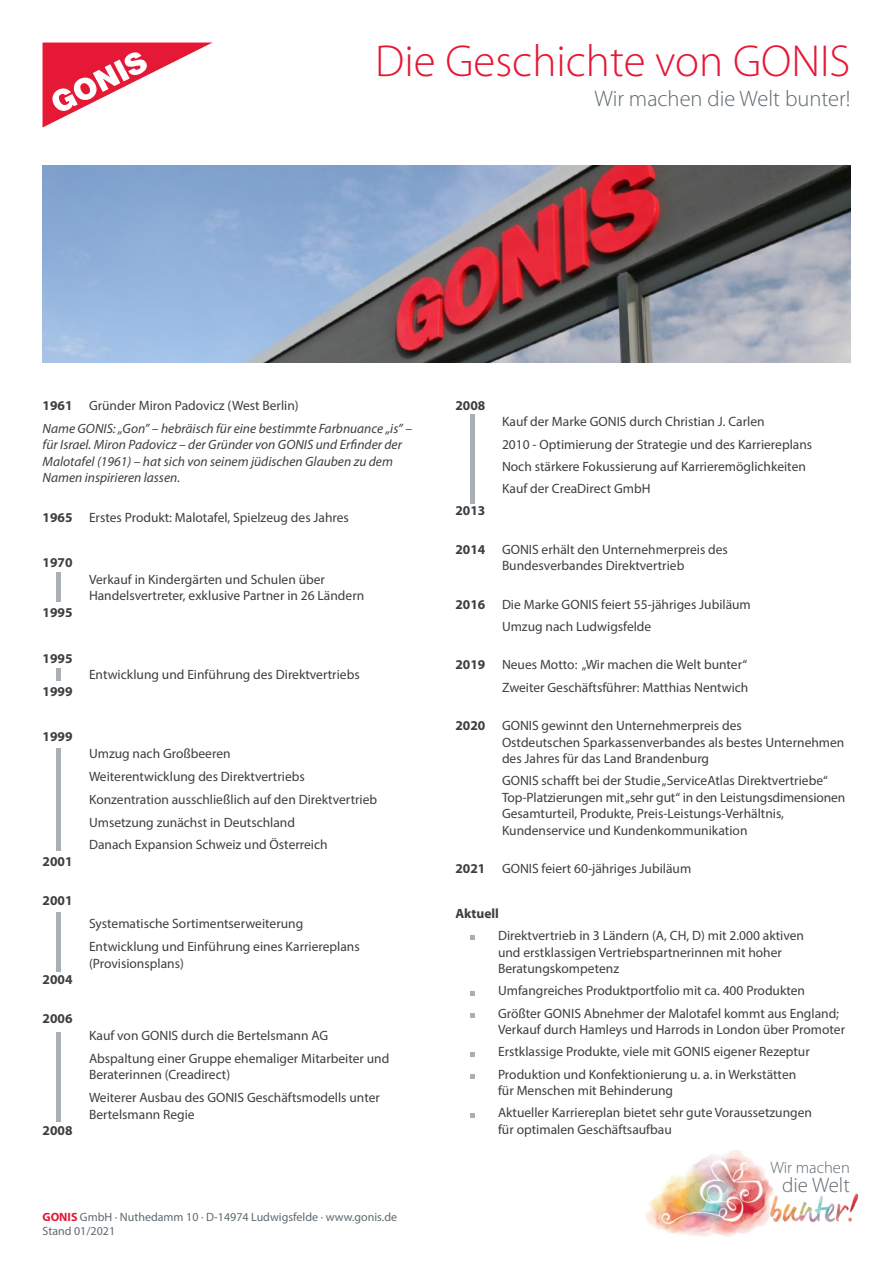
<style>
.page{position:relative;width:893px;height:1263px;background:#fff}
.page>*{position:absolute;margin:0;border:0;box-sizing:border-box;transform-origin:0 0}
.t1{font:300 45px "Myriad Pro";color:#e51836}
.t2{font:300 22.5px "Myriad Pro";color:#5f696f}
.t3{font:300 21px "Myriad Pro";color:#5f696f}
.t4{font:300 16.5px "Myriad Pro";color:#5f696f}
.t5{font:13.5px/16.5px "Myriad Pro";color:#3e3e3f}
.t6{font:italic 13.5px/16.5px "Myriad Pro";color:#3e3e3f}
.t7{font:700 13.5px "Myriad Pro";color:#3e3e3f}
.t8{font:12px/14.4px "Myriad Pro";color:#5f696f}
.s1{font-weight:700;font-style:normal}
.s2{font-style:normal}
.s3{font-weight:700}
.s4{font-weight:700;color:#e51836}
</style>
<div class="page">
<svg style="left:43px;top:43px;width:169px;height:85px"></svg>
<img style="left:645px;top:1150px;width:127px;height:86px">
<img style="left:767px;top:1187px;width:92px;height:40px">
<img style="left:43px;top:166px;width:807px;height:196px">
<svg style="left:470px;top:936px;width:5px;height:4px"></svg>
<svg style="left:470px;top:991px;width:5px;height:4px"></svg>
<svg style="left:470px;top:1013px;width:5px;height:5px"></svg>
<svg style="left:470px;top:1052px;width:5px;height:4px"></svg>
<svg style="left:470px;top:1074px;width:5px;height:5px"></svg>
<svg style="left:470px;top:1113px;width:5px;height:4px"></svg>
<hr style="left:470px;top:415px;width:4px;height:89px;background:#a8b0b6">
<div style="left:56px;top:572px;width:5px;height:30px;background:#a8b0b6"></div>
<div style="left:56px;top:668px;width:5px;height:12px;background:#a8b0b6"></div>
<div style="left:56px;top:749px;width:5px;height:102px;background:#a8b0b6"></div>
<div style="left:56px;top:912px;width:5px;height:59px;background:#a8b0b6"></div>
<div style="left:56px;top:1032px;width:5px;height:89px;background:#a8b0b6"></div>
<h1 class="t1" style="left:375px;top:34px;width:477px">Die Geschichte von GONIS</h1>
<h2 class="t2" style="left:594px;top:85px;width:258px">Wir machen die Welt bunter!</h2>
<p class="t6" style="left:43px;top:394px;width:371px;line-height:23px"><span class="s1">1961</span> <span class="s2">Gründer Miron Padovicz (West Berlin)<br></span>Name GONIS: „Gon” – hebräisch für eine bestimmte Farbnuance „is” –</p>
<p class="t6" style="left:43px;top:436px;width:361px">für Israel. Miron Padovicz – der Gründer von GONIS und Erfinder der<br>Malotafel (1961) – hat sich von seinem jüdischen Glauben zu dem<br>Namen inspirieren lassen.</p>
<p class="t5" style="left:43px;top:509px;width:308px"><span class="s3">1965</span> Erstes Produkt: Malotafel, Spielzeug des Jahres</p>
<p class="t7" style="left:43px;top:554px;width:31px">1970</p>
<p class="t5" style="left:89px;top:571px;width:277px">Verkauf in Kindergärten und Schulen über<br>Handelsvertreter, exklusive Partner in 26 Ländern</p>
<p class="t7" style="left:43px;top:603px;width:31px">1995</p>
<p class="t7" style="left:43px;top:649px;width:31px">1995</p>
<p class="t5" style="left:89px;top:666px;width:272px">Entwicklung und Einführung des Direktvertriebs</p>
<p class="t7" style="left:43px;top:682px;width:31px">1999</p>
<p class="t7" style="left:43px;top:728px;width:31px">1999</p>
<p class="t5" style="left:89px;top:742px;width:290px;line-height:23px">Umzug nach Großbeeren<br>Weiterentwicklung des Direktvertriebs Konzentration ausschließlich auf den Direktvertrieb Umsetzung zunächst in Deutschland<br>Danach Expansion Schweiz und Österreich</p>
<p class="t7" style="left:43px;top:852px;width:31px">2001</p>
<p class="t7" style="left:43px;top:892px;width:31px">2001</p>
<p class="t5" style="left:89px;top:912px;width:272px;line-height:23px">Systematische Sortimentserweiterung<br>Entwicklung und Einführung eines Karriereplans</p>
<p class="t5" style="left:89px;top:954px;width:96px">(Provisionsplans)</p>
<p class="t7" style="left:43px;top:971px;width:31px">2004</p>
<p class="t7" style="left:43px;top:1010px;width:31px">2006</p>
<p class="t5" style="left:89px;top:1024px;width:302px;line-height:23px">Kauf von GONIS durch die Bertelsmann AG<br>Abspaltung einer Gruppe ehemaliger Mitarbeiter und</p>
<p class="t5" style="left:89px;top:1063px;width:292px;line-height:23px">Beraterinnen (Creadirect)<br>Weiterer Ausbau des GONIS Geschäftsmodells unter</p>
<p class="t5" style="left:89px;top:1106px;width:107px">Bertelsmann Regie</p>
<p class="t7" style="left:43px;top:1122px;width:31px">2008</p>
<p class="t8" style="left:43px;top:1209px;width:356px"><span class="s4">GONIS</span> GmbH · Nuthedamm 10 · D-14974 Ludwigsfelde · www.gonis.de<br>Stand 01/2021</p>
<p class="t7" style="left:455px;top:396px;width:31px">2008</p>
<p class="t5" style="left:502px;top:410px;width:312px;line-height:22.2px">Kauf der Marke GONIS durch Christian J. Carlen<br>2010 - Optimierung der Strategie und des Karriereplans Noch stärkere Fokussierung auf Karrieremöglichkeiten Kauf der CreaDirect GmbH</p>
<p class="t7" style="left:455px;top:502px;width:31px">2013</p>
<p class="t5" style="left:455px;top:541px;width:274px;text-align:center"><span class="s3">2014</span> GONIS erhält den Unternehmerpreis des<br>Bundesverbandes Direktvertrieb</p>
<p class="t5" style="left:502px;top:593px;width:250px;line-height:22.2px;text-indent:-46px"><span class="s3">2016</span> Die Marke GONIS feiert 55-jähriges Jubiläum<br>Umzug nach Ludwigsfelde</p>
<p class="t5" style="left:455px;top:654px;width:294px;line-height:22.2px;text-align:right"><span class="s3">2019</span> Neues Motto: „Wir machen die Welt bunter“<br>Zweiter Geschäftsführer: Matthias Nentwich</p>
<p class="t5" style="left:502px;top:717px;width:344px;text-indent:-46px"><span class="s3">2020</span> GONIS gewinnt den Unternehmerpreis des<br>Ostdeutschen Sparkassenverbandes als bestes Unternehmen des Jahres für das Land Brandenburg</p>
<p class="t5" style="left:502px;top:772px;width:345px">GONIS schafft bei der Studie „ServiceAtlas Direktvertriebe“ Top-Platzierungen mit „sehr gut“ in den Leistungsdimensionen Gesamturteil, Produkte, Preis-Leistungs-Verhältnis, Kundenservice und Kundenkommunikation</p>
<p class="t5" style="left:455px;top:860px;width:237px"><span class="s3">2021</span> GONIS feiert 60-jähriges Jubiläum</p>
<p class="t7" style="left:455px;top:904px;width:45px">Aktuell</p>
<p class="t5" style="left:498px;top:927px;width:307px">Direktvertrieb in 3 Ländern (A, CH, D) mit 2.000 aktiven und erstklassigen Vertriebspartnerinnen mit hoher<br>Beratungskompetenz</p>
<p class="t5" style="left:498px;top:980px;width:343px;line-height:22.2px">Umfangreiches Produktportfolio mit ca. 400 Produkten<br>Größter GONIS Abnehmer der Malotafel kommt aus England;</p>
<p class="t5" style="left:498px;top:1018px;width:349px;line-height:22.2px">Verkauf durch Hamleys und Harrods in London über Promoter<br>Erstklassige Produkte, viele mit GONIS eigener Rezeptur<br>Produktion und Konfektionierung u. a. in Werkstätten</p>
<p class="t5" style="left:498px;top:1079px;width:316px;line-height:22.2px">für Menschen mit Behinderung<br>Aktueller Karriereplan bietet sehr gute Voraussetzungen</p>
<p class="t5" style="left:498px;top:1121px;width:175px">für optimalen Geschäftsaufbau</p>
<p class="t4" style="left:770px;top:1158px;width:81px">Wir machen</p>
<h3 class="t3" style="left:782px;top:1173px;width:69px">die Welt</h3>
</div>
